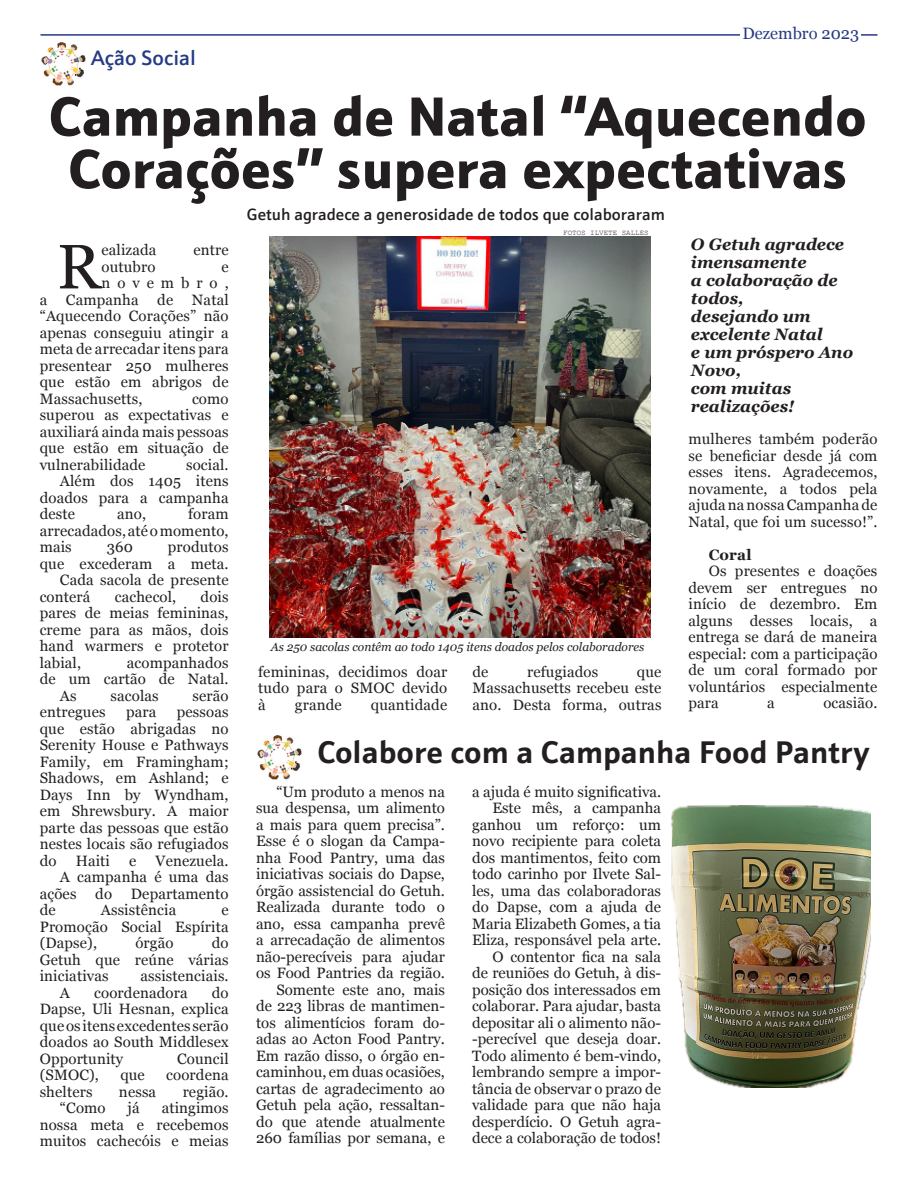
<style>
.page{position:relative;width:918px;height:1188px;background:#fff}
.page>*{position:absolute;margin:0;border:0;box-sizing:border-box;transform-origin:0 0}
.t1{font:62.7px "Georgia";color:#231f20}
.t2{font:900 55.5px "Schnebel Sans ME";color:#231f20}
.t3{font:700 31.5px "Schnebel Sans ME";color:#231f20}
.t4{font:500 21px "Schnebel Sans ME";color:#253b83}
.t5{font:italic 700 16.5px/18px "Georgia";color:#231f20}
.t6{font:500 16.5px "Schnebel Sans ME";color:#231f20}
.t7{font:16.5px "Georgia";color:#263a84}
.t8{font:15px/16.5px "Georgia";letter-spacing:.01em;color:#231f20;text-align:justify}
.t9{font:15px "Georgia";letter-spacing:.465em;color:#231f20}
.t10{font:700 15px "Georgia";letter-spacing:.01em;color:#231f20}
.t11{font:italic 12px "Georgia";color:#231f20}
.t12{font:7.5px "Courier New";color:#231f20}
</style>
<div class="page">
<hr style="left:40px;top:34px;width:838px;height:2px;background:#273985">
<div style="left:741px;top:27px;width:120px;height:14px;background:#fff"></div>
<img style="left:41px;top:42px;width:45px;height:44px">
<img style="left:269px;top:236px;width:381px;height:401px">
<img style="left:257px;top:735px;width:45px;height:45px">
<img style="left:672px;top:805px;width:198px;height:282px">
<p class="t4" style="left:91px;top:42px;width:106px">Ação Social</p>
<p class="t7" style="left:743px;top:22px;width:118px">Dezembro 2023</p>
<p class="t2" style="left:49px;top:67px;width:820px">Campanha de Natal “Aquecendo</p>
<p class="t2" style="left:68px;top:119px;width:781px">Corações” supera expectativas</p>
<p class="t6" style="left:247px;top:201px;width:420px">Getuh agradece a generosidade de todos que colaboraram</p>
<p class="t1" style="left:57px;top:221px;width:45px">R</p>
<p class="t8" style="left:102px;top:241px;width:56px">ealizada</p>
<p class="t8" style="left:193px;top:241px;width:37px">entre</p>
<p class="t8" style="left:102px;top:258px;width:56px">outubro</p>
<p class="t8" style="left:221px;top:258px;width:9px">e</p>
<p class="t9" style="left:102px;top:272px;width:129px">novembro,</p>
<p class="t8" style="left:40px;top:291px;width:190px">a Campanha de Natal</p>
<p class="t8" style="left:40px;top:307px;width:190px">“Aquecendo Corações” não</p>
<p class="t8" style="left:40px;top:324px;width:190px">apenas conseguiu atingir a</p>
<p class="t8" style="left:40px;top:340px;width:190px">meta de arrecadar itens para</p>
<p class="t8" style="left:40px;top:357px;width:190px">presentear 250 mulheres</p>
<p class="t8" style="left:40px;top:373px;width:190px">que estão em abrigos de</p>
<p class="t8" style="left:40px;top:390px;width:104px">Massachusetts,</p>
<p class="t8" style="left:40px;top:390px;width:190px;text-indent:152px">como superou as expectativas e auxiliará ainda mais pessoas que estão em situação de vulnerabilidade</p>
<p class="t8" style="left:186px;top:456px;width:44px">social.</p>
<p class="t8" style="left:40px;top:472px;width:190px;text-indent:20px">Além dos 1405 itens doados para a campanha deste</p>
<p class="t8" style="left:40px;top:505px;width:191px;text-indent:149px">foram arrecadados, até o momento, mais</p>
<p class="t8" style="left:117px;top:505px;width:31px">ano,</p>
<p class="t8" style="left:40px;top:538px;width:191px;text-align:right">produtos<br>que excederam a meta.</p>
<p class="t8" style="left:40px;top:571px;width:190px;text-indent:20px">Cada sacola de presente conterá</p>
<p class="t8" style="left:107px;top:538px;width:28px">360</p>
<p class="t8" style="left:40px;top:588px;width:191px;text-indent:161px">dois pares de meias femininas, creme para as mãos, dois hand warmers e protetor labial,</p>
<p class="t8" style="left:115px;top:588px;width:63px">cachecol,</p>
<p class="t8" style="left:40px;top:654px;width:191px;text-align:right">acompanhados<br>de um cartão de Natal.</p>
<p class="t8" style="left:60px;top:687px;width:18px">As</p>
<p class="t8" style="left:111px;top:687px;width:50px">sacolas</p>
<p class="t8" style="left:193px;top:687px;width:38px">serão</p>
<p class="t8" style="left:40px;top:703px;width:67px">entregues</p>
<p class="t8" style="left:126px;top:703px;width:32px">para</p>
<p class="t8" style="left:40px;top:703px;width:191px;text-indent:137px">pessoas que estão abrigadas no Serenity House e Pathways Family, em Framingham; Shadows, em Ashland; e Days Inn by Wyndham, em Shrewsbury. A maior parte das pessoas que estão nestes locais são refugiados do</p>
<p class="t8" style="left:76px;top:852px;width:36px">Haiti</p>
<p class="t8" style="left:129px;top:852px;width:9px">e</p>
<p class="t8" style="left:156px;top:852px;width:75px">Venezuela.</p>
<p class="t8" style="left:40px;top:868px;width:190px;text-indent:20px">A campanha é uma das ações</p>
<p class="t8" style="left:95px;top:885px;width:18px">do</p>
<p class="t8" style="left:131px;top:885px;width:99px">Departamento</p>
<p class="t8" style="left:40px;top:901px;width:18px">de</p>
<p class="t8" style="left:101px;top:901px;width:77px">Assistência</p>
<p class="t8" style="left:40px;top:901px;width:191px;text-indent:182px">e Promoção Social Espírita (Dapse),</p>
<p class="t8" style="left:40px;top:934px;width:190px;text-indent:172px">do Getuh que reúne várias iniciativas</p>
<p class="t8" style="left:135px;top:934px;width:40px">órgão</p>
<p class="t8" style="left:140px;top:967px;width:90px">assistenciais.</p>
<p class="t8" style="left:40px;top:984px;width:190px;text-indent:172px">do Dapse, Uli Hesnan, explica que os itens excedentes serão doados ao South Middlesex Opportunity</p>
<p class="t8" style="left:60px;top:984px;width:12px">A</p>
<p class="t8" style="left:94px;top:984px;width:95px">coordenadora</p>
<p class="t8" style="left:177px;top:1050px;width:53px">Council</p>
<p class="t8" style="left:40px;top:1066px;width:61px">(SMOC),</p>
<p class="t8" style="left:120px;top:1066px;width:26px">que</p>
<p class="t8" style="left:166px;top:1066px;width:64px">coordena</p>
<p class="t8" style="left:40px;top:1083px;width:54px">shelters</p>
<p class="t8" style="left:119px;top:1083px;width:39px">nessa</p>
<p class="t8" style="left:183px;top:1083px;width:48px">região.</p>
<p class="t8" style="left:60px;top:1099px;width:47px">“Como</p>
<p class="t8" style="left:128px;top:1099px;width:14px">já</p>
<p class="t8" style="left:40px;top:1099px;width:191px;text-indent:122px">atingimos nossa meta e recebemos muitos cachecóis e meias</p>
<p class="t12" style="left:563px;top:228px;width:87px">FOTOS ILVETE SALLES</p>
<p class="t5" style="left:691px;top:235px;width:155px">O Getuh agradece imensamente</p>
<p class="t5" style="left:691px;top:271px;width:148px">a colaboração de todos,</p>
<p class="t5" style="left:691px;top:307px;width:121px">desejando um</p>
<p class="t5" style="left:691px;top:325px;width:133px">excelente Natal</p>
<p class="t5" style="left:691px;top:343px;width:164px">e um próspero Ano<br>Novo,</p>
<p class="t5" style="left:691px;top:379px;width:102px">com muitas</p>
<p class="t5" style="left:691px;top:397px;width:105px">realizações!</p>
<p class="t8" style="left:688px;top:430px;width:191px">mulheres também poderão se beneficiar desde já com esses itens. Agradecemos, novamente, a todos pela ajuda na nossa Campanha de Natal, que foi um sucesso!”.</p>
<p class="t10" style="left:709px;top:543px;width:44px">Coral</p>
<p class="t8" style="left:688px;top:562px;width:190px;text-indent:20px">Os presentes e doações devem ser entregues no início de dezembro. Em alguns desses locais, a entrega se dará de maneira especial: com a participação de um coral formado por voluntários especialmente para</p>
<p class="t11" style="left:271px;top:638px;width:375px">As 250 sacolas contêm ao todo 1405 itens doados pelos colaboradores</p>
<p class="t8" style="left:472px;top:663px;width:18px">de</p>
<p class="t8" style="left:527px;top:663px;width:73px">refugiados</p>
<p class="t8" style="left:258px;top:663px;width:190px">femininas, decidimos doar tudo para o SMOC devido à</p>
<p class="t8" style="left:472px;top:663px;width:191px;text-indent:164px">que Massachusetts recebeu este ano. Desta forma, outras</p>
<p class="t8" style="left:767px;top:694px;width:9px">a</p>
<p class="t8" style="left:823px;top:694px;width:56px">ocasião.</p>
<p class="t3" style="left:317px;top:725px;width:554px">Colabore com a Campanha Food Pantry</p>
<p class="t8" style="left:295px;top:696px;width:48px">grande</p>
<p class="t8" style="left:371px;top:696px;width:78px">quantidade</p>
<p class="t8" style="left:256px;top:782px;width:190px;text-indent:20px">“Um produto a menos na sua despensa, um alimento a mais para quem precisa”.<br>Esse é o slogan da Campa&shy;nha Food Pantry, uma das iniciativas sociais do Dapse, órgão assistencial do Getuh.<br>Realizada durante todo o ano, essa campanha prevê a arrecadação de alimentos não-perecíveis para ajudar os Food Pantries da região.</p>
<p class="t8" style="left:256px;top:980px;width:190px;text-indent:20px">Somente este ano, mais de 223 libras de mantimen&shy;tos alimentícios foram do&shy;adas ao Acton Food Pantry.<br>Em razão disso, o órgão en&shy;caminhou, em duas ocasiões, cartas de agradecimento ao Getuh pela ação, ressaltan&shy;do que atende atualmente 260 famílias por semana, e</p>
<p class="t8" style="left:472px;top:782px;width:191px">a ajuda é muito significativa.</p>
<p class="t8" style="left:472px;top:799px;width:191px;text-indent:20px">Este mês, a campanha ganhou um reforço: um novo recipiente para coleta dos mantimentos, feito com todo carinho por Ilvete Sal&shy;les, uma das colaboradoras do Dapse, com a ajuda de Maria Elizabeth Gomes, a tia Eliza, responsável pela arte.</p>
<p class="t8" style="left:472px;top:947px;width:191px;text-indent:20px">O contentor fica na sala de reuniões do Getuh, à dis&shy;posição dos interessados em colaborar. Para ajudar, basta depositar ali o alimento não--perecível que deseja doar.<br>Todo alimento é bem-vindo, lembrando sempre a impor&shy;tância de observar o prazo de validade para que não haja desperdício. O Getuh agra&shy;dece a colaboração de todos!</p>
</div>
